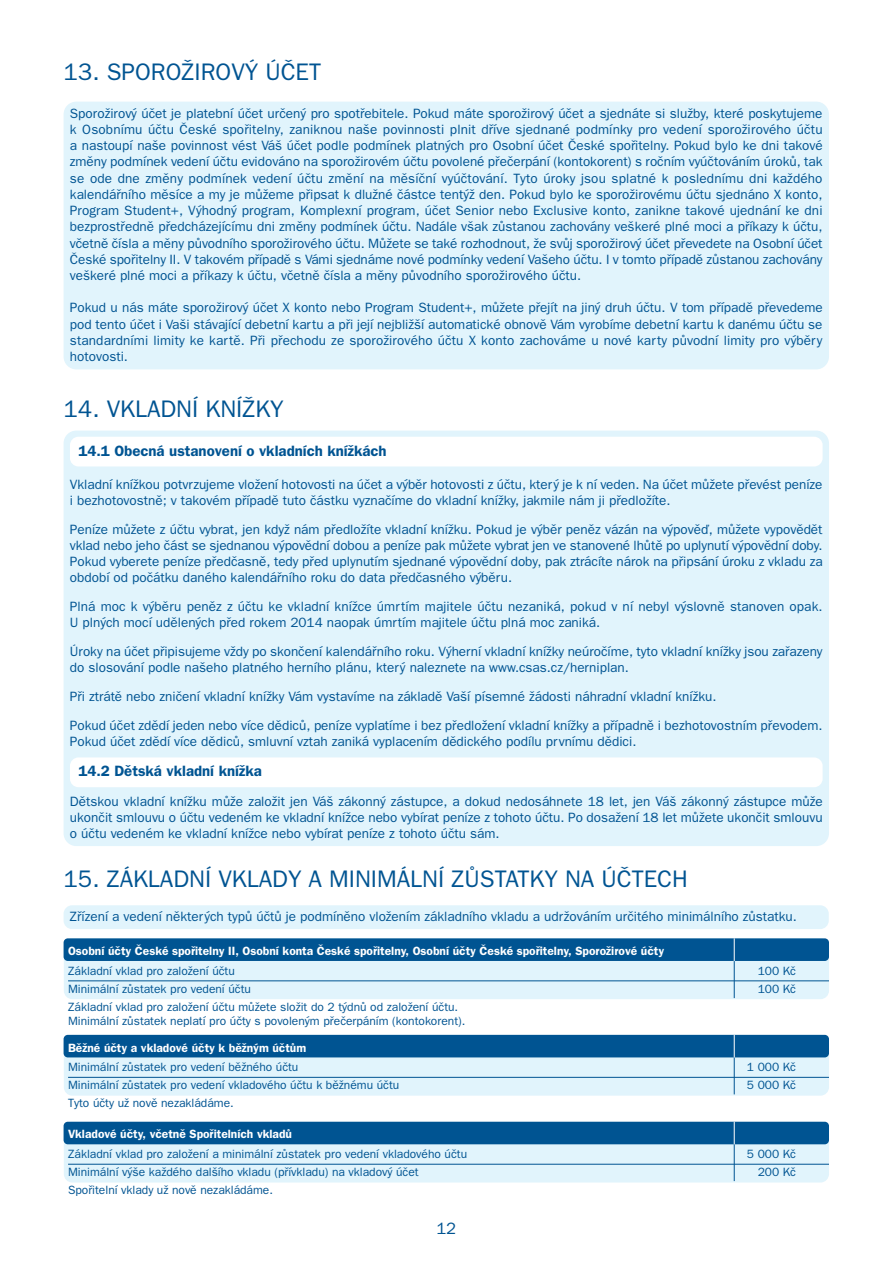
<style>
.page{position:relative;width:893px;height:1263px;background:#fff}
.page>*{position:absolute;margin:0;border:0;box-sizing:border-box;transform-origin:0 0}
.t1{font:24px "Franklin Gothic CE";color:#005492}
.t2{font:16.5px "Franklin Gothic CE";color:#005492}
.t3{font:600 15px "Franklin Gothic CE";color:#005492}
.t4{font:13.5px/16.2px "Franklin Gothic CE";color:#005492;text-align:justify}
.t5{font:12px/14.4px "Franklin Gothic CE";color:#005492}
.t6{font:600 12px "Franklin Gothic CE";color:#fff}
</style>
<div class="page">
<div style="left:64px;top:905px;width:765px;height:24px;background:#e1f4fc;border-radius:9px"></div>
<div style="left:64px;top:431px;width:765px;height:415px;background:#e1f4fc;border-radius:13px"></div>
<div style="left:64px;top:102px;width:765px;height:267px;background:#e1f4fc;border-radius:13px"></div>
<div style="left:70px;top:437px;width:753px;height:29px;background:#fff;border-radius:9px"></div>
<div style="left:70px;top:757px;width:753px;height:30px;background:#fff;border-radius:9px"></div>
<div style="left:64px;top:938px;width:765px;height:61px;background:#e1f4fc;border-radius:9px"></div>
<div style="left:64px;top:938px;width:765px;height:23px;background:#005492;border-radius:4px"></div>
<hr style="left:68px;top:980px;width:761px;height:1px;background:#005492">
<hr style="left:734px;top:961px;width:1px;height:37px;background:#005492">
<svg style="left:734px;top:938px;width:1px;height:23px"></svg>
<div style="left:64px;top:1035px;width:765px;height:61px;background:#e1f4fc;border-radius:9px"></div>
<div style="left:64px;top:1035px;width:765px;height:22px;background:#005492;border-radius:4px"></div>
<hr style="left:68px;top:1077px;width:761px;height:1px;background:#005492">
<hr style="left:734px;top:1057px;width:1px;height:37px;background:#005492">
<svg style="left:734px;top:1035px;width:1px;height:22px"></svg>
<div style="left:64px;top:1122px;width:765px;height:60px;background:#e1f4fc;border-radius:9px"></div>
<div style="left:64px;top:1122px;width:765px;height:22px;background:#005492;border-radius:4px"></div>
<hr style="left:68px;top:1164px;width:761px;height:1px;background:#005492">
<hr style="left:734px;top:1144px;width:1px;height:37px;background:#005492">
<svg style="left:734px;top:1122px;width:1px;height:22px"></svg>
<h1 class="t1" style="left:64px;top:64px;width:259px">13. SPOROŽIROVÝ ÚČET</h1>
<p class="t4" style="left:70px;top:106px;width:754px">Sporožirový účet je platební účet určený pro spotřebitele. Pokud máte sporožirový účet a sjednáte si služby, které poskytujeme k Osobnímu účtu České spořitelny, zaniknou naše povinnosti plnit dříve sjednané podmínky pro vedení sporožirového účtu a nastoupí naše povinnost vést Váš účet podle podmínek platných pro Osobní účet České spořitelny. Pokud bylo ke dni takové změny podmínek vedení účtu evidováno na sporožirovém účtu povolené přečerpání (kontokorent) s ročním vyúčtováním úroků, tak se ode dne změny podmínek vedení účtu změní na měsíční vyúčtování. Tyto úroky jsou splatné k poslednímu dni každého kalendářního měsíce a my je můžeme připsat k dlužné částce tentýž den. Pokud bylo ke sporožirovému účtu sjednáno X konto, Program Student+, Výhodný program, Komplexní program, účet Senior nebo Exclusive konto, zanikne takové ujednání ke dni bezprostředně předcházejícímu dni změny podmínek účtu. Nadále však zůstanou zachovány veškeré plné moci a příkazy k účtu, včetně čísla a měny původního sporožirového účtu. Můžete se také rozhodnout, že svůj sporožirový účet převedete na Osobní účet České spořitelny II. V takovém případě s Vámi sjednáme nové podmínky vedení Vašeho účtu. I v tomto případě zůstanou zachovány veškeré plné moci a příkazy k účtu, včetně čísla a měny původního sporožirového účtu.</p>
<p class="t4" style="left:70px;top:301px;width:754px">Pokud u nás máte sporožirový účet X konto nebo Program Student+, můžete přejít na jiný druh účtu. V tom případě převedeme pod tento účet i Vaši stávající debetní kartu a při její nejbližší automatické obnově Vám vyrobíme debetní kartu k danému účtu se standardními limity ke kartě. Při přechodu ze sporožirového účtu X konto zachováme u nové karty původní limity pro výběry hotovosti.</p>
<h1 class="t1" style="left:64px;top:400px;width:222px">14. VKLADNÍ KNÍŽKY</h1>
<p class="t3" style="left:78px;top:445px;width:310px">14.1 Obecná ustanovení o vkladních knížkách</p>
<p class="t4" style="left:70px;top:477px;width:754px">Vkladní knížkou potvrzujeme vložení hotovosti na účet a výběr hotovosti z účtu, který je k ní veden. Na účet můžete převést peníze i bezhotovostně; v takovém případě tuto částku vyznačíme do vkladní knížky, jakmile nám ji předložíte.</p>
<p class="t4" style="left:70px;top:522px;width:754px">Peníze můžete z účtu vybrat, jen když nám předložíte vkladní knížku. Pokud je výběr peněz vázán na výpověď, můžete vypovědět vklad nebo jeho část se sjednanou výpovědní dobou a peníze pak můžete vybrat jen ve stanovené lhůtě po uplynutí výpovědní doby.<br>Pokud vyberete peníze předčasně, tedy před uplynutím sjednané výpovědní doby, pak ztrácíte nárok na připsání úroku z vkladu za období od počátku daného kalendářního roku do data předčasného výběru.</p>
<p class="t4" style="left:70px;top:600px;width:754px">Plná moc k výběru peněz z účtu ke vkladní knížce úmrtím majitele účtu nezaniká, pokud v ní nebyl výslovně stanoven opak.<br>U plných mocí udělených před rokem 2014 naopak úmrtím majitele účtu plná moc zaniká.</p>
<p class="t4" style="left:70px;top:645px;width:754px">Úroky na účet připisujeme vždy po skončení kalendářního roku. Výherní vkladní knížky neúročíme, tyto vkladní knížky jsou zařazeny do slosování podle našeho platného herního plánu, který naleznete na www.csas.cz/herniplan.</p>
<p class="t4" style="left:70px;top:683px;width:754px;line-height:28.8px">Při ztrátě nebo zničení vkladní knížky Vám vystavíme na základě Vaší písemné žádosti náhradní vkladní knížku.<br>Pokud účet zdědí jeden nebo více dědiců, peníze vyplatíme i bez předložení vkladní knížky a případně i bezhotovostním převodem.</p>
<p class="t4" style="left:70px;top:735px;width:568px">Pokud účet zdědí více dědiců, smluvní vztah zaniká vyplacením dědického podílu prvnímu dědici.</p>
<p class="t3" style="left:78px;top:766px;width:185px">14.2 Dětská vkladní knížka</p>
<p class="t4" style="left:70px;top:794px;width:754px">Dětskou vkladní knížku může založit jen Váš zákonný zástupce, a dokud nedosáhnete 18 let, jen Váš zákonný zástupce může ukončit smlouvu o účtu vedeném ke vkladní knížce nebo vybírat peníze z tohoto účtu. Po dosažení 18 let můžete ukončit smlouvu o účtu vedeném ke vkladní knížce nebo vybírat peníze z tohoto účtu sám.</p>
<h1 class="t1" style="left:64px;top:870px;width:626px">15. ZÁKLADNÍ VKLADY A MINIMÁLNÍ ZŮSTATKY NA ÚČTECH</h1>
<p class="t4" style="left:70px;top:909px;width:728px">Zřízení a vedení některých typů účtů je podmíněno vložením základního vkladu a udržováním určitého minimálního zůstatku.</p>
<p class="t6" style="left:68px;top:947px;width:598px">Osobní účty České spořitelny II, Osobní konta České spořitelny, Osobní účty České spořitelny, Sporožirové účty</p>
<p class="t5" style="left:68px;top:965px;width:168px">Základní vklad pro založení účtu</p>
<p class="t5" style="left:758px;top:965px;width:40px">100 Kč</p>
<p class="t5" style="left:68px;top:983px;width:184px">Minimální zůstatek pro vedení účtu</p>
<p class="t5" style="left:758px;top:983px;width:40px">100 Kč</p>
<p class="t5" style="left:68px;top:1001px;width:399px">Základní vklad pro založení účtu můžete složit do 2 týdnů od založení účtu.<br>Minimální zůstatek neplatí pro účty s povoleným přečerpáním (kontokorent).</p>
<p class="t6" style="left:68px;top:1043px;width:240px">Běžné účty a vkladové účty k běžným účtům</p>
<p class="t5" style="left:68px;top:1061px;width:232px">Minimální zůstatek pro vedení běžného účtu</p>
<p class="t5" style="left:747px;top:1061px;width:51px">1 000 Kč</p>
<p class="t5" style="left:68px;top:1079px;width:333px">Minimální zůstatek pro vedení vkladového účtu k běžnému účtu</p>
<p class="t5" style="left:747px;top:1079px;width:51px">5 000 Kč</p>
<p class="t5" style="left:68px;top:1097px;width:167px">Tyto účty už nově nezakládáme.</p>
<p class="t6" style="left:68px;top:1130px;width:225px">Vkladové účty, včetně Spořitelních vkladů</p>
<p class="t5" style="left:68px;top:1148px;width:401px">Základní vklad pro založení a minimální zůstatek pro vedení vkladového účtu</p>
<p class="t5" style="left:747px;top:1148px;width:51px">5 000 Kč</p>
<p class="t5" style="left:68px;top:1166px;width:352px">Minimální výše každého dalšího vkladu (přívkladu) na vkladový účet</p>
<p class="t5" style="left:758px;top:1166px;width:40px">200 Kč</p>
<p class="t5" style="left:68px;top:1184px;width:206px">Spořitelní vklady už nově nezakládáme.</p>
<p class="t2" style="left:436px;top:1222px;width:21px">12</p>
</div>
